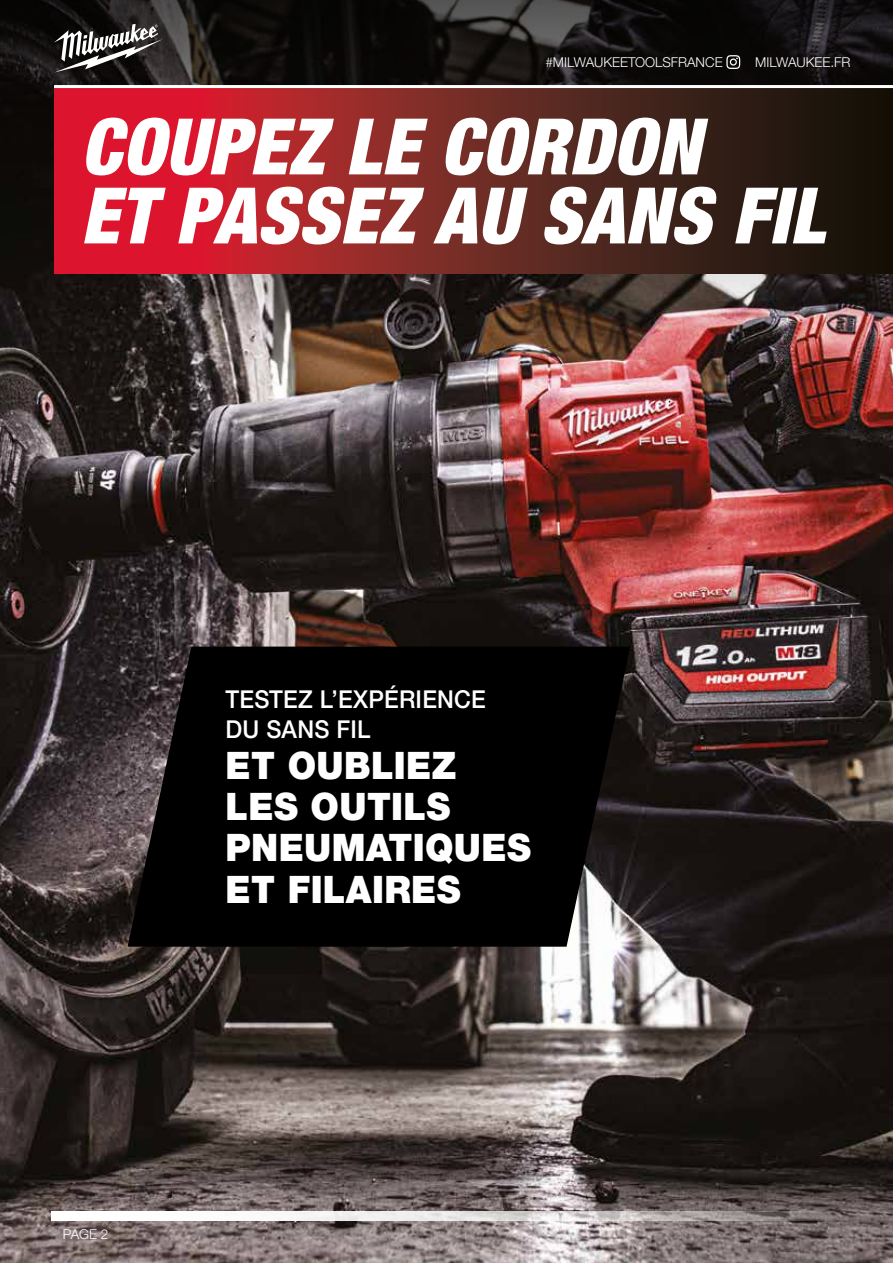
<style>
.page{position:relative;width:893px;height:1263px;background:#fff}
.page>*{position:absolute;margin:0;border:0;box-sizing:border-box;transform-origin:0 0}
.t1{font:italic 900 condensed 78px/69px "Helvetica Neue LTW1 G";letter-spacing:.01em;color:#fff}
.t2{font:900 37.65px/41.2px "Helvetica Neue LTW1 G";letter-spacing:.01em;color:#fff;scale:.95 1}
.t3{font:500 24.45px/29.7px "Helvetica Neue LTW1 G";letter-spacing:.01em;color:#fff;scale:.95 1}
.t4{font:300 13.5px "Helvetica Neue LTW1 G";color:#fff}
</style>
<div class="page">
<img style="left:0;top:321px;width:893px;height:942px">
<svg style="left:0;top:0;width:893px;height:321px;background:#241f1d"></svg>
<svg style="left:726px;top:55px;width:14px;height:14px"></svg>
<svg style="left:54px;top:24px;width:109px;height:49px"></svg>
<svg style="left:51px;top:1211px;width:799px;height:9px"></svg>
<svg style="left:54px;top:88px;width:839px;height:186px;background:#792021"></svg>
<hr style="left:54px;top:85px;width:839px;height:3px;background:#fff">
<svg style="left:128px;top:647px;width:502px;height:300px;background:#0a090a"></svg>
<p class="t4" style="left:545px;top:54px;width:179px">#MILWAUKEETOOLSFRANCE</p>
<p class="t4" style="left:755px;top:54px;width:97px">MILWAUKEE.FR</p>
<h1 class="t1" style="left:81px;top:112px;width:745px">COUPEZ LE CORDON<br>ET PASSEZ AU SANS FIL</h1>
<p class="t3" style="left:226px;top:684px;width:276px">TESTEZ L’EXPÉRIENCE<br>DU SANS FIL</p>
<p class="t2" style="left:226px;top:745px;width:323px">ET OUBLIEZ<br>LES OUTILS<br>PNEUMATIQUES<br>ET FILAIRES</p>
<p class="t4" style="left:63px;top:1226px;width:47px">PAGE 2</p>
</div>
